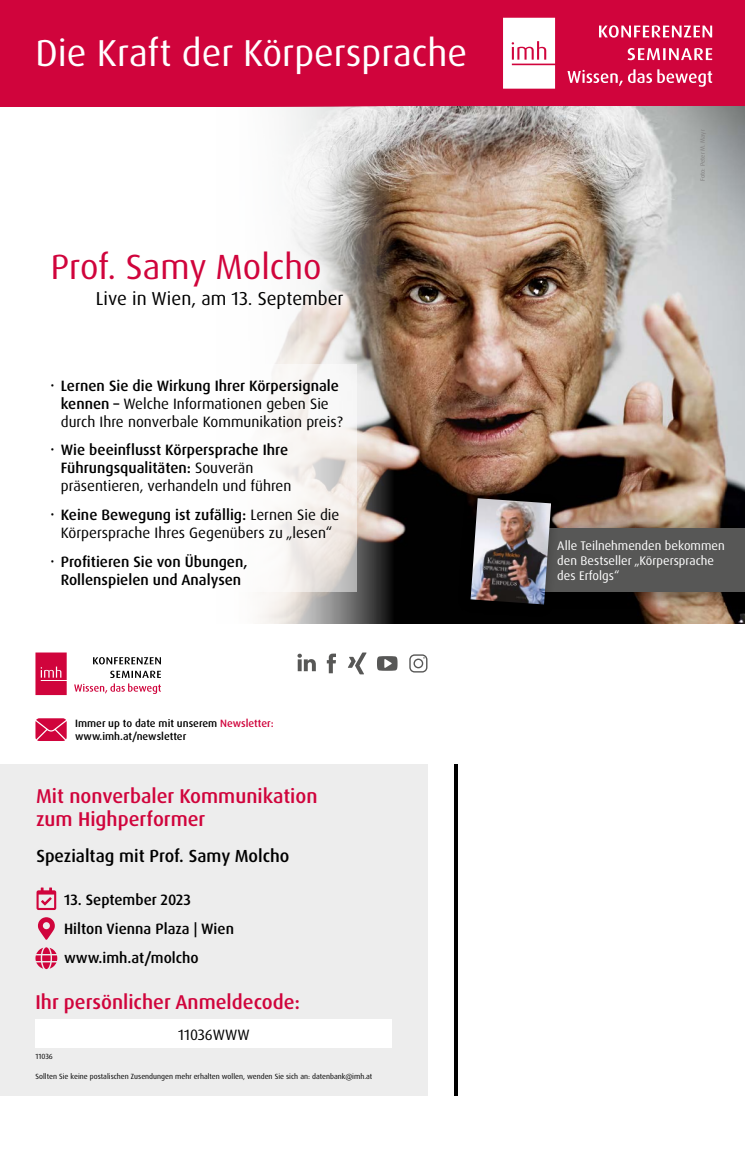
<style>
.page{position:relative;width:745px;height:1149px;background:#fff}
.page>*{position:absolute;margin:0;border:0;box-sizing:border-box;transform-origin:0 0}
.t1{font:37.5px "Dax Pro";color:#fff}
.t2{font:35px "Dax Pro";color:#d0043c}
.t3{font:500 20px/23px "Dax Pro";color:#d0043c}
.t4{font:18.75px "Dax Pro";color:#000}
.t5{font:500 17.5px "Dax Pro";color:#000}
.t6{font:500 15px/18px "Dax Pro";color:#000}
.t7{font:15px/18px "Dax Pro";color:#000}
.t8{font:12.5px/15px "Dax Pro";color:#fff}
.t9{font:500 10.62px/12.8px "Dax Pro";color:#000}
.t10{font:7.5px "Dax Pro";color:#000}
.t11{font:6.25px "Dax Pro";letter-spacing:-.005em;color:#818080}
.s1{font-weight:500}
.s2{font-weight:400}
.s3{color:#d0043c}
</style>
<div class="page">
<div style="left:0;top:0;width:744px;height:106px;background:#d0043c"></div>
<img style="left:217px;top:106px;width:527px;height:518px">
<div style="left:0;top:764px;width:427px;height:331px;background:#ededed"></div>
<div style="left:35px;top:1019px;width:357px;height:28px;background:#fff"></div>
<svg style="left:36px;top:887px;width:20px;height:22px"></svg>
<svg style="left:38px;top:917px;width:17px;height:22px"></svg>
<svg style="left:35px;top:947px;width:22px;height:21px"></svg>
<hr style="left:454px;top:764px;width:3px;height:331px;background:#000">
<svg style="left:35px;top:652px;width:32px;height:42px"></svg>
<svg style="left:110px;top:670px;width:51px;height:7px"></svg>
<svg style="left:93px;top:657px;width:68px;height:7px"></svg>
<svg style="left:74px;top:683px;width:87px;height:10px"></svg>
<svg style="left:297px;top:653px;width:18px;height:18px"></svg>
<svg style="left:348px;top:652px;width:18px;height:22px"></svg>
<svg style="left:326px;top:653px;width:10px;height:20px"></svg>
<svg style="left:377px;top:656px;width:20px;height:14px"></svg>
<svg style="left:409px;top:654px;width:18px;height:18px"></svg>
<svg style="left:35px;top:718px;width:32px;height:22px"></svg>
<svg style="left:503px;top:18px;width:51px;height:71px;background:#fbebef"></svg>
<svg style="left:627px;top:48px;width:84px;height:12px"></svg>
<svg style="left:599px;top:25px;width:112px;height:13px"></svg>
<svg style="left:567px;top:69px;width:84px;height:17px"></svg>
<svg style="left:657px;top:69px;width:54px;height:18px"></svg>
<svg style="left:217px;top:364px;width:140px;height:228px"></svg>
<div style="left:472px;top:514px;width:272px;height:96px;background:#000;opacity:.4"></div>
<div style="left:491px;top:528px;width:253px;height:64px;background:#575756"></div>
<div style="left:456px;top:488px;width:104px;height:130px;background:#000;opacity:.4"></div>
<img style="left:470px;top:498px;width:80px;height:106px">
<h1 class="t1" style="left:35px;top:29px;width:433px">Die Kraft der Körpersprache</h1>
<h2 class="t2" style="left:51px;top:244px;width:272px">Prof. Samy Molcho</h2>
<p class="t4" style="left:96px;top:287px;width:249px">Live in Wien, am 13. September</p>
<p class="t7" style="left:61px;top:376px;width:283px"><span class="s1">Lernen Sie die Wirkung Ihrer Körpersignale kennen –</span> Welche Informationen geben Sie durch Ihre nonverbale Kommunikation preis?</p>
<p class="t6" style="left:61px;top:441px;width:232px">Wie beeinflusst Körpersprache Ihre<br>Führungsqualitäten: <span class="s2">Souverän präsentieren, verhandeln und führen</span></p>
<p class="t7" style="left:61px;top:505px;width:280px"><span class="s1">Keine Bewegung ist zufällig:</span> Lernen Sie die<br>Körpersprache Ihres Gegenübers zu „lesen“</p>
<p class="t6" style="left:61px;top:552px;width:188px">Profitieren Sie von Übungen,<br>Rollenspielen und Analysen</p>
<p class="t9" style="left:75px;top:717px;width:200px">Immer up to date mit unserem <span class="s3">Newsletter: </span>www.imh.at/newsletter</p>
<h3 class="t3" style="left:36px;top:784px;width:283px">Mit nonverbaler Kommunikation zum Highperformer</h3>
<p class="t5" style="left:36px;top:844px;width:254px">Spezialtag mit Prof. Samy Molcho</p>
<p class="t6" style="left:64px;top:884px;width:171px;line-height:29.2px">13. September 2023<br>Hilton Vienna Plaza | Wien www.imh.at/molcho</p>
<h3 class="t3" style="left:35px;top:990px;width:266px">Ihr persönlicher Anmeldecode:</h3>
<p class="t7" style="left:178px;top:1025px;width:73px">11036WWW</p>
<p class="t10" style="left:35px;top:1070px;width:338px">Sollten Sie keine postalischen Zusendungen mehr erhalten wollen, wenden Sie sich an: datenbank@imh.at</p>
<p class="t10" style="left:35px;top:1051px;width:19px">11036</p>
<p class="t11" style="left:698px;top:181px;width:53px;rotate:-90deg">Foto: Peter M. Mayr</p>
<p class="t8" style="left:557px;top:538px;width:169px">Alle Teilnehmenden bekommen den Bestseller „Körpersprache des Erfolgs“</p>
</div>
